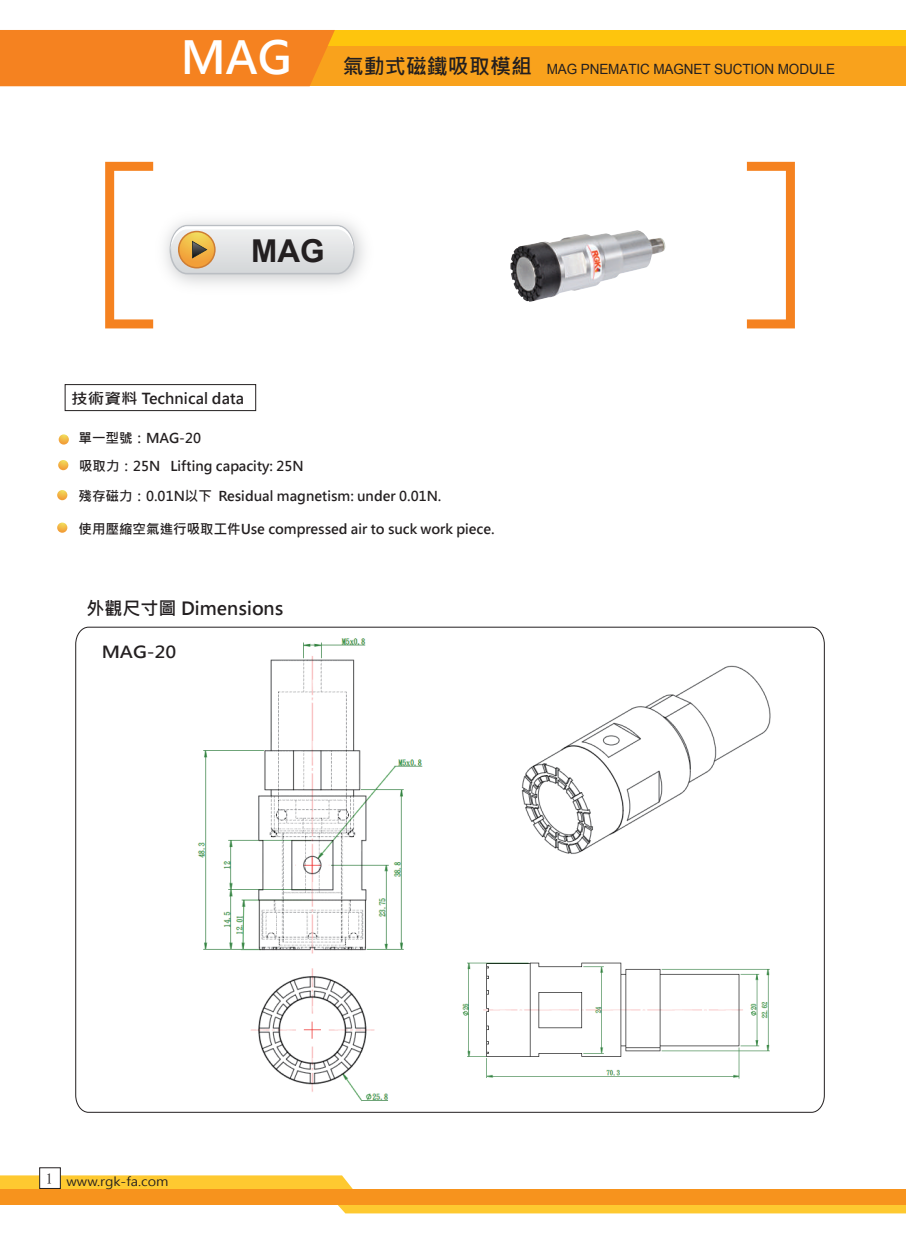
<style>
.page{position:relative;width:906px;height:1234px;background:#fff}
.page>*{position:absolute;margin:0;border:0;box-sizing:border-box;transform-origin:0 0}
.t1{font:700 31.5px "Arial";color:#231f20}
.t2{font:700 21px "Microsoft Jheng Hei";color:#231f20}
.t3{font:700 18px "Microsoft Jheng Hei";color:#231f20}
.t4{font:700 16.5px "Microsoft Jheng Hei";color:#231f20;scale:1.11 1}
.t5{font:700 15px "Microsoft Jheng Hei";color:#231f20;scale:1.11 1}
.t6{font:14.1px "Arial";letter-spacing:-.01em;color:#231f20;scale:.96 1}
.t7{font:700 13.5px "Microsoft Jheng Hei";color:#231f20}
.t8{font:12px "Microsoft Jheng Hei";color:#231f20;scale:1.11 1}
.s1{font-size:45px;color:#fff}
</style>
<div class="page">
<div style="left:2px;top:30px;width:904px;height:40px;background:#fec50d"></div>
<div style="left:2px;top:46px;width:904px;height:40px;background:#f9a21c"></div>
<div style="left:0;top:30px;width:335px;height:56px;background:#f58220"></div>
<img style="left:165px;top:220px;width:199px;height:65px">
<svg style="left:170px;top:225px;width:184px;height:49px;background:#dfdad0"></svg>
<svg style="left:105px;top:162px;width:48px;height:166px"></svg>
<svg style="left:747px;top:162px;width:48px;height:166px"></svg>
<div style="left:65px;top:384px;width:191px;height:27px;border:1px solid #231f20"></div>
<svg style="left:0;top:1175px;width:906px;height:38px"></svg>
<div style="left:0;top:1188px;width:906px;height:16px;background:#f7931d"></div>
<div style="left:39px;top:1167px;width:22px;height:21px;background:#fff;border:1px solid #231f20"></div>
<img style="left:510px;top:230px;width:155px;height:72px">
<svg style="left:59px;top:434px;width:10px;height:10px"></svg>
<svg style="left:58px;top:460px;width:10px;height:10px"></svg>
<svg style="left:57px;top:490px;width:10px;height:10px"></svg>
<svg style="left:57px;top:522px;width:10px;height:10px"></svg>
<svg style="left:75px;top:626px;width:750px;height:486px"></svg>
<img style="left:190px;top:634px;width:237px;height:470px">
<img style="left:460px;top:954px;width:315px;height:128px">
<img style="left:503px;top:662px;width:274px;height:195px">
<h2 class="t2" style="left:181px;top:53px;width:353px"><span class="s1">MAG</span> 氣動式磁鐵吸取模組</h2>
<p class="t6" style="left:547px;top:60px;width:302px">MAG PNEMATIC MAGNET SUCTION MODULE</p>
<h1 class="t1" style="left:251px;top:230px;width:75px">MAG</h1>
<p class="t5" style="left:71px;top:389px;width:157px">技術資料 Technical data</p>
<p class="t7" style="left:79px;top:430px;width:124px">單一型號：MAG-20</p>
<p class="t7" style="left:79px;top:457px;width:226px">吸取力：25N Lifting capacity: 25N</p>
<p class="t7" style="left:79px;top:488px;width:364px">殘存磁力：0.01N以下 Residual magnetism: under 0.01N.</p>
<p class="t7" style="left:79px;top:520px;width:417px">使用壓縮空氣進行吸取工件Use compressed air to suck work piece.</p>
<h3 class="t3" style="left:86px;top:596px;width:198px">外觀尺寸圖 Dimensions</h3>
<p class="t4" style="left:102px;top:641px;width:69px">MAG-20</p>
<p class="t8" style="left:46px;top:1173px;width:112px"><sup>1</sup> www.rgk-fa.com</p>
</div>
